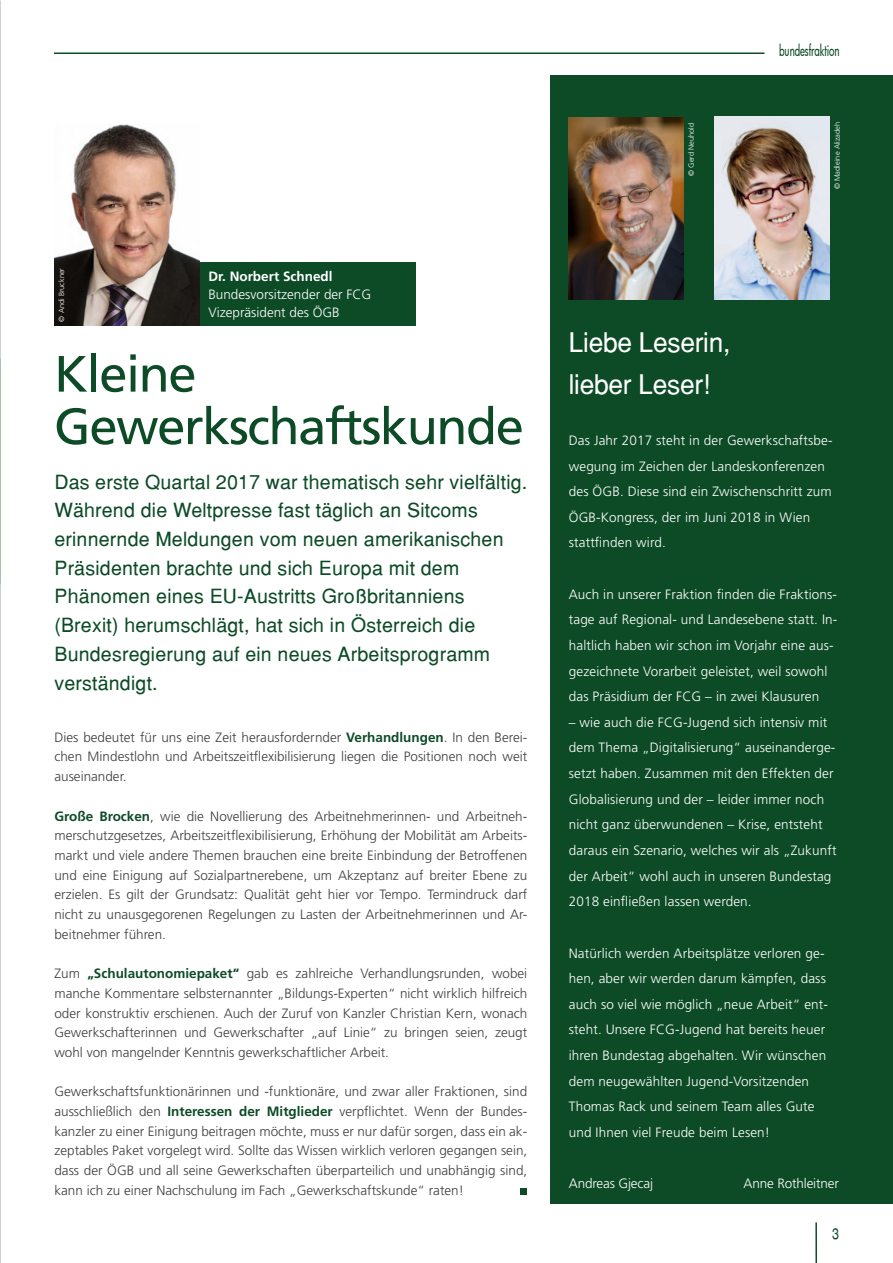
<style>
.page{position:relative;width:893px;height:1263px;background:#fff}
.page>*{position:absolute;margin:0;border:0;box-sizing:border-box;transform-origin:0 0}
.t1{font:51px/52.5px "Frutiger";letter-spacing:-.03em;color:#0d4b27}
.t2{font:27px/41.8px "Helvetica";letter-spacing:-.01em;color:#fff}
.t3{font:19.5px/28.7px "Helvetica";letter-spacing:.01em;color:#0d4b27}
.t4{font:500 15px "Futura";letter-spacing:-.005em;color:#0d4b27;scale:.66 1}
.t5{font:condensed 15px "Helvetica";color:#0d4b27}
.t6{font:300 13.5px/19.6px "Frutiger";color:#3e3e3f;text-align:justify}
.t7{font:300 13.5px/25.7px "Frutiger";letter-spacing:.01em;color:#fff}
.t8{font:300 13.5px "Frutiger";letter-spacing:-.01em;color:#fff}
.t9{font:700 13.5px "Frutiger";color:#fff}
.t10{font:300 7.5px "Frutiger";color:#fff}
.s1{font-weight:700;color:#0d4b27}
</style>
<div class="page">
<hr style="left:815px;top:1222px;width:2px;height:41px;background:#0d4b27">
<hr style="left:54px;top:53px;width:710px;height:1px;background:#0d4b27">
<div style="left:521px;top:1188px;width:6px;height:7px;background:#0d4b27"></div>
<div style="left:550px;top:75px;width:343px;height:1128px;background:#0d4b27"></div>
<img style="left:54px;top:123px;width:146px;height:203px">
<svg style="left:0;top:0;width:1px;height:345px"></svg>
<svg style="left:0;top:596px;width:1px;height:667px"></svg>
<img style="left:715px;top:116px;width:115px;height:183px">
<div style="left:200px;top:262px;width:215px;height:64px;background:#0d4b27"></div>
<img style="left:569px;top:118px;width:115px;height:181px">
<p class="t10" style="left:57px;top:322px;width:55px;rotate:-90deg">© Andi Bruckner</p>
<p class="t9" style="left:208px;top:269px;width:126px">Dr. Norbert Schnedl</p>
<p class="t7" style="left:208px;top:286px;width:164px;line-height:18px">Bundesvorsitzender der FCG<br>Vizepräsident des ÖGB</p>
<h1 class="t1" style="left:54px;top:347px;width:471px">Kleine<br>Gewerkschaftskunde</h1>
<p class="t3" style="left:54px;top:467px;width:474px">Das erste Quartal 2017 war thematisch sehr vielfältig.<br>Während die Weltpresse fast täglich an Sitcoms erinnernde Meldungen vom neuen amerikanischen Präsidenten brachte und sich Europa mit dem Phänomen eines EU-Austritts Großbritanniens (Brexit) herumschlägt, hat sich in Österreich die Bundesregierung auf ein neues Arbeitsprogramm verständigt.</p>
<p class="t6" style="left:54px;top:727px;width:474px">Dies bedeutet für uns eine Zeit herausfordernder <span class="s1">Verhandlungen</span>. In den Berei&shy;chen Mindestlohn und Arbeitszeitflexibilisierung liegen die Positionen noch weit auseinander.</p>
<p class="t6" style="left:54px;top:806px;width:474px"><span class="s1">Große Brocken</span>, wie die Novellierung des Arbeitnehmerinnen- und Arbeitneh&shy;merschutzgesetzes, Arbeitszeitflexibilisierung, Erhöhung der Mobilität am Arbeits&shy;markt und viele andere Themen brauchen eine breite Einbindung der Betroffenen und eine Einigung auf Sozialpartnerebene, um Akzeptanz auf breiter Ebene zu erzielen. Es gilt der Grundsatz: Qualität geht hier vor Tempo. Termindruck darf nicht zu unausgegorenen Regelungen zu Lasten der Arbeitnehmerinnen und Ar&shy;beitnehmer führen.</p>
<p class="t6" style="left:54px;top:964px;width:474px">Zum <span class="s1">„Schulautonomiepaket“</span> gab es zahlreiche Verhandlungsrunden, wobei manche Kommentare selbsternannter „Bildungs-Experten“ nicht wirklich hilfreich oder konstruktiv erschienen. Auch der Zuruf von Kanzler Christian Kern, wonach Gewerkschafterinnen und Gewerkschafter „auf Linie“ zu bringen seien, zeugt wohl von mangelnder Kenntnis gewerkschaftlicher Arbeit.</p>
<p class="t6" style="left:54px;top:1082px;width:474px">Gewerkschaftsfunktionärinnen und -funktionäre, und zwar aller Fraktionen, sind ausschließlich den <span class="s1">Interessen der Mitglieder</span> verpflichtet. Wenn der Bundes&shy;kanzler zu einer Einigung beitragen möchte, muss er nur dafür sorgen, dass ein ak&shy;zeptables Paket vorgelegt wird. Sollte das Wissen wirklich verloren gegangen sein, dass der ÖGB und all seine Gewerkschaften überparteilich und unabhängig sind, kann ich zu einer Nachschulung im Fach „Gewerkschaftskunde“ raten!</p>
<p class="t4" style="left:779px;top:40px;width:93px">bundesfraktion</p>
<p class="t10" style="left:687px;top:176px;width:54px;rotate:-90deg">© Gerd Neuhold</p>
<p class="t10" style="left:833px;top:189px;width:69px;rotate:-90deg">© Madleine Alizadeh</p>
<h2 class="t2" style="left:569px;top:321px;width:163px">Liebe Leserin, lieber Leser!</h2>
<p class="t7" style="left:569px;top:427px;width:265px">Das Jahr 2017 steht in der Gewerkschaftsbe&shy;wegung im Zeichen der Landeskonferenzen des ÖGB. Diese sind ein Zwischenschritt zum ÖGB-Kongress, der im Juni 2018 in Wien stattfinden wird.</p>
<p class="t7" style="left:569px;top:581px;width:270px">Auch in unserer Fraktion finden die Fraktions&shy;tage auf Regional- und Landesebene statt. In&shy;haltlich haben wir schon im Vorjahr eine aus&shy;gezeichnete Vorarbeit geleistet, weil sowohl das Präsidium der FCG – in zwei Klausuren</p>
<p class="t7" style="left:569px;top:709px;width:269px">– wie auch die FCG-Jugend sich intensiv mit dem Thema „Digitalisierung“ auseinanderge&shy;setzt haben. Zusammen mit den Effekten der Globalisierung und der – leider immer noch nicht ganz überwundenen – Krise, entsteht daraus ein Szenario, welches wir als „Zukunft der Arbeit“ wohl auch in unseren Bundestag 2018 einfließen lassen werden.</p>
<p class="t7" style="left:569px;top:940px;width:261px">Natürlich werden Arbeitsplätze verloren ge&shy;hen, aber wir werden darum kämpfen, dass auch so viel wie möglich „neue Arbeit“ ent&shy;steht. Unsere FCG-Jugend hat bereits heuer ihren Bundestag abgehalten. Wir wünschen dem neugewählten Jugend-Vorsitzenden Thomas Rack und seinem Team alles Gute und Ihnen viel Freude beim Lesen!</p>
<p class="t8" style="left:569px;top:1176px;width:86px">Andreas Gjecaj</p>
<p class="t8" style="left:743px;top:1176px;width:97px">Anne Rothleitner</p>
<p class="t5" style="left:832px;top:1225px;width:8px">3</p>
</div>
